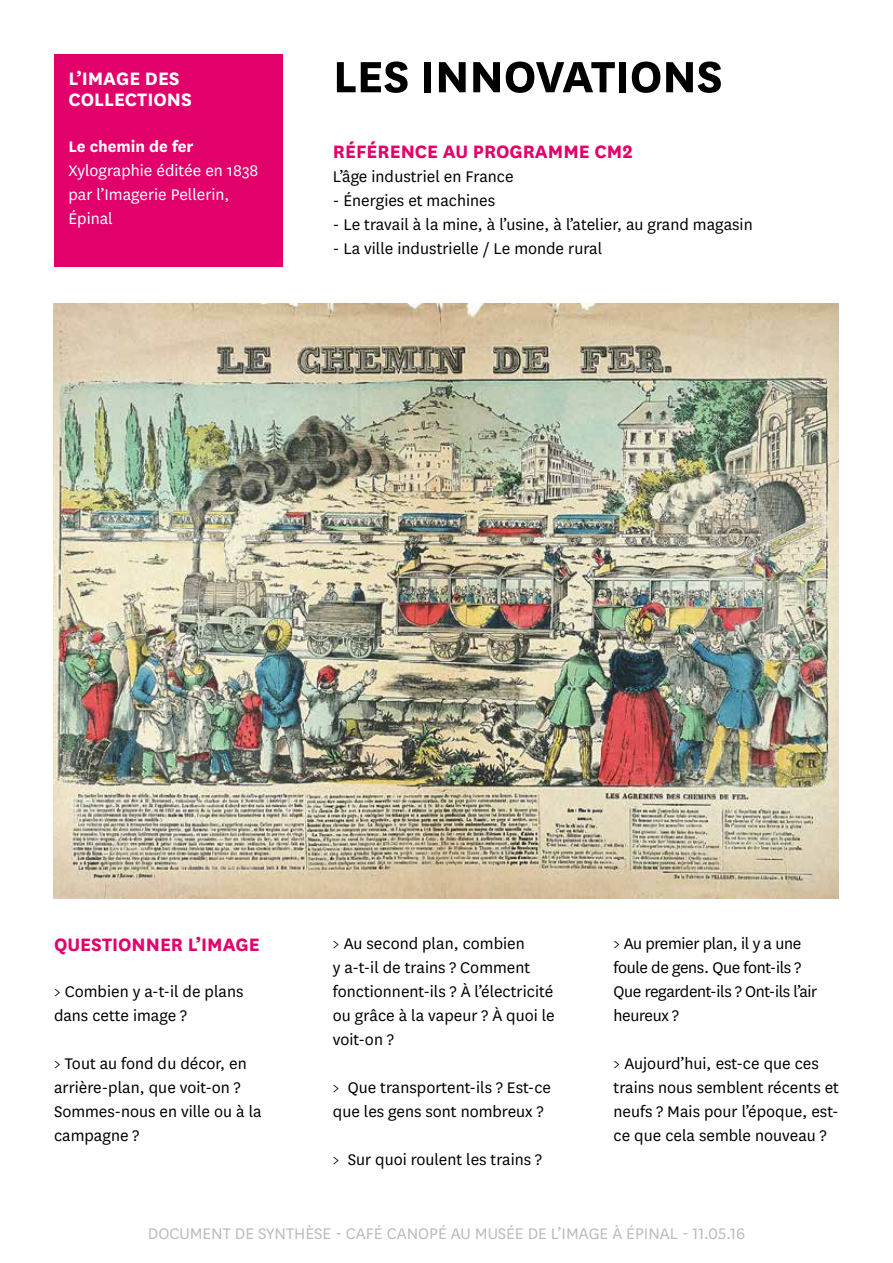
<style>
.page{position:relative;width:893px;height:1263px;background:#fff}
.page>*{position:absolute;margin:0;border:0;box-sizing:border-box;transform-origin:0 0}
.t1{font:700 51.15px "National";letter-spacing:-.005em;color:#000}
.t2{font:700 21px "National";color:#e2006a}
.t3{font:700 21px/21px "National";color:#fff}
.t4{font:18px/24px "National";color:#000}
.t5{font:18px/24px "National";letter-spacing:-.02em;color:#000}
.t6{font:18px "National";color:#babcbe}
.t7{font:18px/24px "National";color:#fff}
.t8{font:700 18px "National";color:#fff}
</style>
<div class="page">
<div style="left:54px;top:54px;width:229px;height:213px;background:#e2006a"></div>
<img style="left:53px;top:304px;width:785px;height:594px">
<p class="t3" style="left:68px;top:67px;width:125px">L’IMAGE DES<br>COLLECTIONS</p>
<p class="t8" style="left:68px;top:133px;width:127px">LE CHEMIN DE FER</p>
<p class="t7" style="left:68px;top:157px;width:192px">Xylographie éditée en 1838 par l’Imagerie Pellerin,<br>Épinal</p>
<h1 class="t1" style="left:333px;top:40px;width:391px">LES INNOVATIONS</h1>
<p class="t2" style="left:333px;top:137px;width:301px">RÉFÉRENCE AU PROGRAMME CM2</p>
<p class="t4" style="left:333px;top:164px;width:182px">L’âge industriel en France</p>
<p class="t4" style="left:333px;top:188px;width:164px">- Énergies et machines</p>
<p class="t4" style="left:333px;top:212px;width:421px">- Le travail à la mine, à l’usine, à l’atelier, au grand magasin</p>
<p class="t4" style="left:333px;top:236px;width:271px">- La ville industrielle / Le monde rural</p>
<p class="t2" style="left:54px;top:930px;width:207px">QUESTIONNER L’IMAGE</p>
<p class="t4" style="left:54px;top:978px;width:191px">&gt; Combien y a-t-il de plans dans cette image ?</p>
<p class="t4" style="left:54px;top:1050px;width:209px">&gt; Tout au fond du décor, en arrière-plan, que voit-on ?<br>Sommes-nous en ville ou à la campagne ?</p>
<p class="t4" style="left:333px;top:931px;width:223px">&gt; Au second plan, combien<br>y a-t-il de trains ? Comment fonctionnent-ils ? À l’électricité ou grâce à la vapeur ? À quoi le voit-on ?</p>
<p class="t4" style="left:333px;top:1075px;width:220px">&gt; Que transportent-ils ? Est-ce que les gens sont nombreux ?</p>
<p class="t4" style="left:333px;top:1147px;width:211px">&gt; Sur quoi roulent les trains ?</p>
<p class="t5" style="left:614px;top:931px;width:205px">&gt; Au premier plan, il y a une foule de gens. Que font-ils ?<br>Que regardent-ils ? Ont-ils l’air heureux ?</p>
<p class="t4" style="left:614px;top:1051px;width:227px">&gt; Aujourd’hui, est-ce que ces trains nous semblent récents et neufs ? Mais pour l’époque, est&shy;ce que cela semble nouveau ?</p>
<p class="t6" style="left:148px;top:1222px;width:599px">document de synthèse - café canopé au musée de l’image à épinal - 11.05.16</p>
</div>
